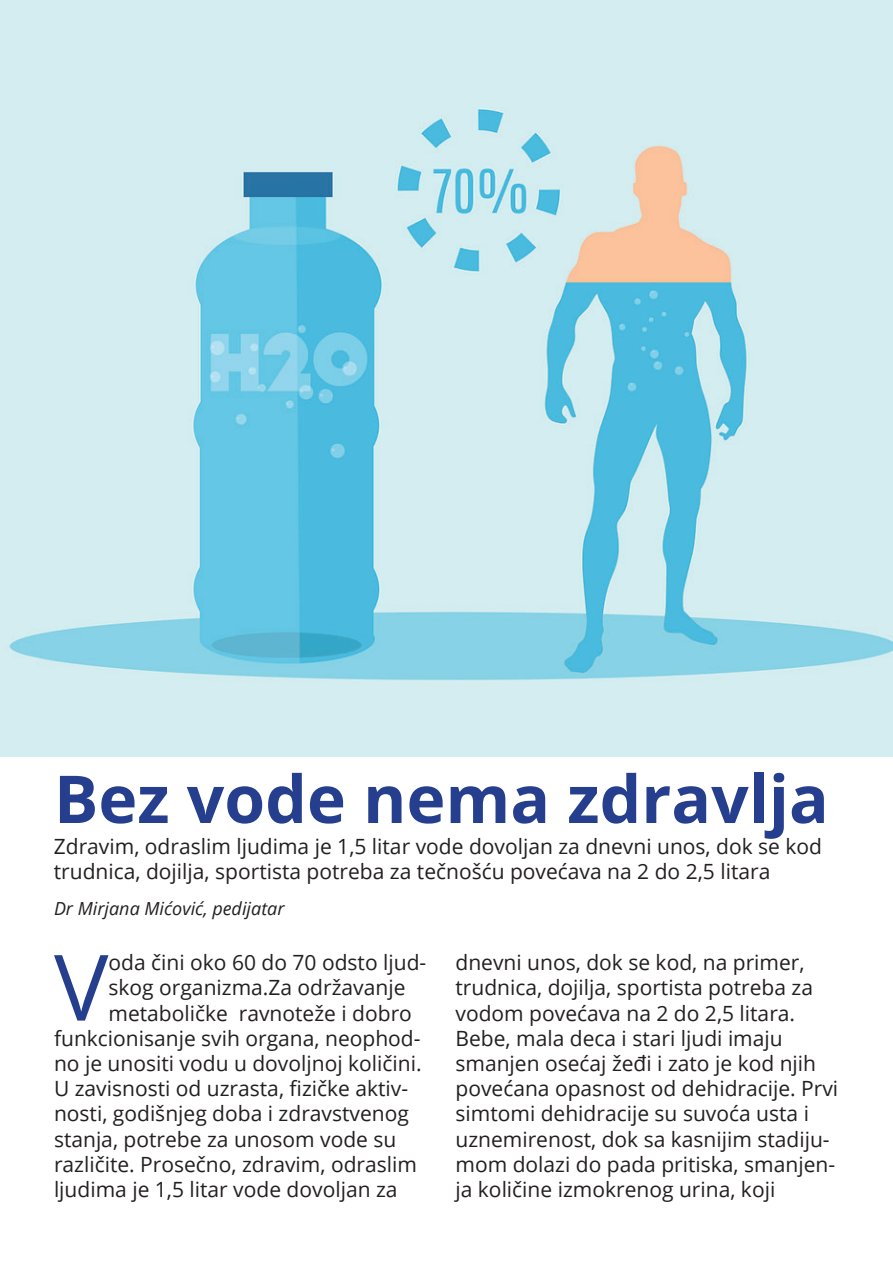
<style>
.page{position:relative;width:893px;height:1263px;background:#fff}
.page>*{position:absolute;margin:0;border:0;box-sizing:border-box;transform-origin:0 0}
.t1{font:91.65px "Open Sans";color:#253f8e}
.t2{font:700 66px "Open Sans";color:#253f8e}
.t3{font:21px/25.2px "Open Sans";color:#231f20}
.t4{font:italic 18px "Open Sans";color:#231f20}
</style>
<div class="page">
<img style="left:0;top:0;width:893px;height:756px">
<h2 class="t2" style="left:54px;top:752px;width:776px">Bez vode nema zdravlja</h2>
<p class="t3" style="left:54px;top:833px;width:770px">Zdravim, odraslim ljudima je 1,5 litar vode dovoljan za dnevni unos, dok se kod trudnica, dojilja, sportista potreba za tečnošću povećava na 2 do 2,5 litara</p>
<p class="t4" style="left:54px;top:896px;width:232px">Dr Mirjana Mićović, pedijatar</p>
<h1 class="t1" style="left:54px;top:924px;width:56px">V</h1>
<p class="t3" style="left:109px;top:949px;width:319px">oda čini oko 60 do 70 odsto ljud-</p>
<p class="t3" style="left:455px;top:949px;width:384px">dnevni unos, dok se kod, na primer, trudnica, dojilja, sportista potreba za vodom povećava na 2 do 2,5 litara.<br>Bebe, mala deca i stari ljudi imaju smanjen osećaj žeđi i zato je kod njih povećana opasnost od dehidracije. Prvi simtomi dehidracije su suvoća usta i uznemirenost, dok sa kasnijim stadiju&shy;mom dolazi do pada pritiska, smanjen&shy;ja količine izmokrenog urina, koji</p>
<p class="t3" style="left:109px;top:975px;width:298px">skog organizma.Za održavanje</p>
<p class="t3" style="left:109px;top:1000px;width:305px">metaboličke ravnoteže i dobro</p>
<p class="t3" style="left:54px;top:1025px;width:368px">funkcionisanje svih organa, neophod-</p>
<p class="t3" style="left:54px;top:1050px;width:369px">no je unositi vodu u dovoljnoj količini.</p>
<p class="t3" style="left:54px;top:1075px;width:356px">U zavisnosti od uzrasta, fizičke aktiv-</p>
<p class="t3" style="left:54px;top:1101px;width:356px">nosti, godišnjeg doba i zdravstvenog</p>
<p class="t3" style="left:54px;top:1126px;width:344px">stanja, potrebe za unosom vode su</p>
<p class="t3" style="left:54px;top:1151px;width:365px">različite. Prosečno, zdravim, odraslim</p>
<p class="t3" style="left:54px;top:1176px;width:345px">ljudima je 1,5 litar vode dovoljan za</p>
</div>
